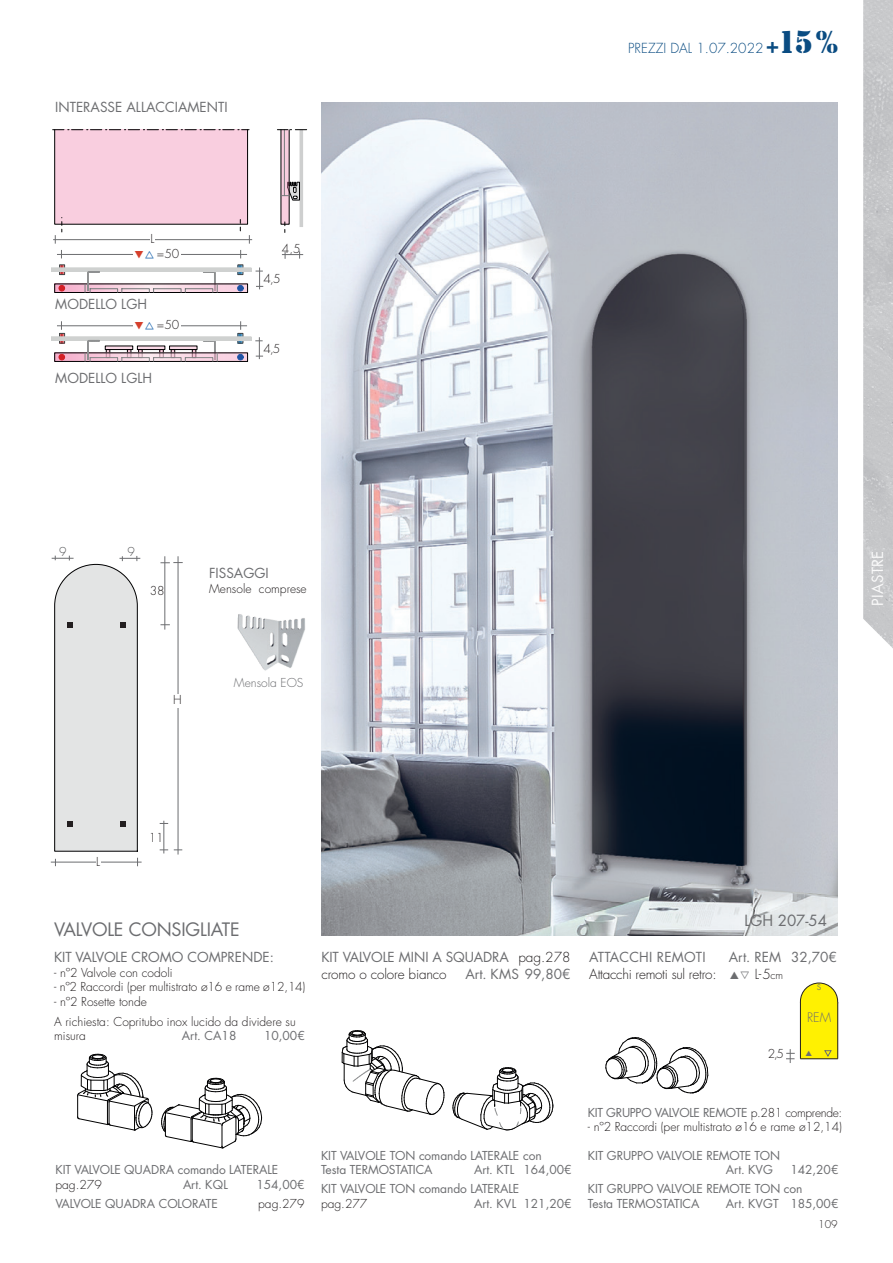
<style>
.page{position:relative;width:893px;height:1263px;background:#fff}
.page>*{position:absolute;margin:0;border:0;box-sizing:border-box;transform-origin:0 0}
.t1{font:18px "Futura Std";letter-spacing:-.01em;color:#6c6d70}
.t2{font:15px "Futura Std";color:#6c6d70}
.t3{font:15px "Futura Std";letter-spacing:.025em;color:#fafafa}
.t4{font:13.5px "Futura Std";color:#6c6d70}
.t5{font:300 13.5px/16.2px "Futura Std";letter-spacing:-.015em;color:#231f20}
.t6{font:300 13.5px "Futura Std";color:#0a4c82}
.t7{font:300 12.75px "Futura Std";color:#6c6d70}
.t8{font:300 12.15px "Futura Std";color:#6c6d70}
.t9{font:12px/14.4px "Futura Std";letter-spacing:-.01em;color:#6c6d70}
.t10{font:300 12px/20.4px "Futura Std";color:#231f20}
.t11{font:300 12px "Futura Std";color:#6c6d70}
.t12{font:300 12px "Futura Std";color:#57585a}
.t13{font:300 10.5px "Futura Std";color:#231f20}
.s1{font-family:"Stencil";font-weight:400;font-size:22.5px}
.s2{font-family:"Stencil";font-weight:400;font-size:33px}
.s3{font-weight:400;color:#6c6d70}
.s4{color:#6c6d70}
.s5{font-size:10.5px}
.s6{font-weight:300;color:#231f20}
</style>
<div class="page">
<img style="left:863px;top:0;width:30px;height:648px">
<div style="left:800px;top:983px;width:38px;height:37px;background:#fff101;border-radius:50%"></div>
<div style="left:800px;top:983px;width:38px;height:37px;border:1px solid #231f20;border-radius:50%"></div>
<div style="left:800px;top:1002px;width:38px;height:57px;background:#fff101"></div>
<hr style="left:800px;top:1058px;width:38px;height:1px;background:#231f20">
<hr style="left:837px;top:1002px;width:1px;height:57px;background:#231f20">
<hr style="left:800px;top:1002px;width:1px;height:57px;background:#231f20">
<div style="left:54px;top:284px;width:194px;height:9px;border:1px solid #000001"></div>
<div style="left:51px;top:268px;width:200px;height:3px;border:1px solid #cfd1d0"></div>
<div style="left:54px;top:353px;width:194px;height:9px;border:1px solid #000001"></div>
<div style="left:51px;top:337px;width:200px;height:3px;border:1px solid #cfd1d0"></div>
<div style="left:55px;top:130px;width:193px;height:94px;background:#f9cedf"></div>
<div style="left:54px;top:129px;width:194px;height:96px;border:1px solid #000001"></div>
<svg style="left:53px;top:129px;width:196px;height:1px"></svg>
<svg style="left:55px;top:265px;width:193px;height:28px"></svg>
<svg style="left:277px;top:129px;width:30px;height:103px"></svg>
<img style="left:322px;top:102px;width:516px;height:833px">
<svg style="left:282px;top:251px;width:21px;height:8px"></svg>
<hr style="left:57px;top:254px;width:190px;height:1px;background:#6c6d70">
<hr style="left:53px;top:239px;width:199px;height:1px;background:#6c6d70">
<hr style="left:178px;top:556px;width:1px;height:298px;background:#6c6d70">
<hr style="left:164px;top:821px;width:1px;height:32px;background:#6c6d70">
<hr style="left:165px;top:556px;width:1px;height:74px;background:#6c6d70">
<div style="left:173px;top:694px;width:13px;height:14px;background:#fff"></div>
<svg style="left:256px;top:267px;width:7px;height:22px"></svg>
<svg style="left:52px;top:556px;width:88px;height:295px;background:#dedfdf"></svg>
<hr style="left:151px;top:233px;width:4px;height:10px;background:#fff">
<svg style="left:255px;top:337px;width:8px;height:22px"></svg>
<svg style="left:453px;top:1067px;width:101px;height:63px"></svg>
<svg style="left:342px;top:1030px;width:103px;height:85px"></svg>
<svg style="left:161px;top:1078px;width:101px;height:70px"></svg>
<svg style="left:77px;top:1054px;width:76px;height:77px"></svg>
<hr style="left:51px;top:862px;width:91px;height:1px;background:#6c6d70">
<div style="left:134px;top:251px;width:25px;height:7px;background:#fff"></div>
<div style="left:156px;top:249px;width:24px;height:9px;background:#fff"></div>
<img style="left:237px;top:614px;width:68px;height:57px">
<svg style="left:824px;top:1050px;width:8px;height:6px"></svg>
<svg style="left:786px;top:1049px;width:9px;height:14px"></svg>
<div style="left:96px;top:856px;width:5px;height:10px;background:#fff"></div>
<svg style="left:606px;top:1037px;width:102px;height:56px"></svg>
<svg style="left:160px;top:562px;width:23px;height:1px"></svg>
<svg style="left:55px;top:321px;width:193px;height:41px"></svg>
<p class="t4" style="left:55px;top:99px;width:174px">INTERASSE ALLACCIAMENTI</p>
<p class="t10" style="left:151px;top:229px;width:5px">L</p>
<p class="t10" style="left:157px;top:244px;width:24px">=50</p>
<p class="t4" style="left:55px;top:295px;width:93px">MODELLO LGH</p>
<p class="t10" style="left:157px;top:315px;width:24px">=50</p>
<p class="t4" style="left:55px;top:369px;width:98px">MODELLO LGLH</p>
<p class="t10" style="left:282px;top:238px;width:20px">4,5</p>
<p class="t10" style="left:264px;top:269px;width:18px">4,5</p>
<p class="t10" style="left:263px;top:339px;width:18px">4,5</p>
<p class="t6" style="left:628px;top:40px;width:211px">PREZZI DAL 1.07.2022 <span class="s1">+</span><span class="s2">15%</span></p>
<p class="t12" style="left:59px;top:544px;width:9px">9</p>
<p class="t12" style="left:127px;top:544px;width:9px">9</p>
<p class="t10" style="left:150px;top:581px;width:16px">38</p>
<p class="t4" style="left:209px;top:565px;width:61px">FISSAGGI</p>
<p class="t10" style="left:209px;top:579px;width:99px">Mensole comprese</p>
<p class="t10" style="left:173px;top:690px;width:10px">H</p>
<p class="t11" style="left:234px;top:676px;width:71px">Mensola EOS</p>
<p class="t3" style="left:868px;top:606px;width:57px;rotate:-90deg">PIASTRE</p>
<p class="t10" style="left:96px;top:852px;width:5px">L</p>
<p class="t10" style="left:149px;top:827px;width:16px">11</p>
<h1 class="t1" style="left:54px;top:917px;width:187px">VALVOLE CONSIGLIATE</h1>
<p class="t4" style="left:54px;top:949px;width:221px">KIT VALVOLE CROMO COMPRENDE:</p>
<p class="t10" style="left:54px;top:962px;width:120px">- nº2 Valvole con codoli</p>
<p class="t10" style="left:54px;top:977px;width:253px">- nº2 Raccordi (per multistrato ø16 e rame ø12,14)</p>
<p class="t10" style="left:54px;top:991px;width:243px">- nº2 Rosette tonde<br>A richiesta: Copritubo inox lucido da dividere su</p>
<p class="t10" style="left:54px;top:1026px;width:33px">misura</p>
<p class="t9" style="left:182px;top:1029px;width:56px">Art. CA18</p>
<p class="t9" style="left:264px;top:1029px;width:42px">10,00€</p>
<p class="t5" style="left:321px;top:950px;width:250px"><span class="s3">KIT VALVOLE MINI A SQUADRA</span> pag.278 cromo o colore bianco</p>
<p class="t4" style="left:465px;top:965px;width:107px">Art. KMS 99,80€</p>
<p class="t2" style="left:744px;top:911px;width:84px">LGH 207-54</p>
<p class="t5" style="left:589px;top:950px;width:249px;text-indent:139px"><span class="s3">Art. REM 32,70€<br></span>Attacchi remoti sul retro: <span class="s4">▲▽</span> L-5<span class="s5">cm</span></p>
<p class="t4" style="left:589px;top:949px;width:118px">ATTACCHI REMOTI</p>
<p class="t8" style="left:817px;top:978px;width:6px">s</p>
<p class="t10" style="left:768px;top:1044px;width:17px">2,5</p>
<p class="t7" style="left:807px;top:1009px;width:26px">REM</p>
<p class="t9" style="left:55px;top:1163px;width:224px">KIT VALVOLE QUADRA comando LATERALE</p>
<p class="t10" style="left:55px;top:1174px;width:48px">pag.279</p>
<p class="t9" style="left:183px;top:1177px;width:46px">Art. KQL</p>
<p class="t9" style="left:256px;top:1177px;width:50px">154,00€</p>
<p class="t9" style="left:55px;top:1196px;width:164px">VALVOLE QUADRA COLORATE</p>
<p class="t10" style="left:258px;top:1193px;width:48px">pag.279</p>
<p class="t9" style="left:321px;top:1148px;width:222px">KIT VALVOLE TON comando LATERALE con<br>Testa TERMOSTATICA</p>
<p class="t9" style="left:321px;top:1161px;width:252px;line-height:18.9px;text-indent:153px">Art. KTL 164,00€<br>KIT VALVOLE TON comando LATERALE</p>
<p class="t10" style="left:321px;top:1193px;width:48px">pag.277</p>
<p class="t9" style="left:474px;top:1196px;width:99px">Art. KVL 121,20€</p>
<p class="t9" style="left:588px;top:1105px;width:256px">KIT GRUPPO VALVOLE REMOTE <span class="s6">p.281 comprende:</span></p>
<p class="t10" style="left:588px;top:1117px;width:256px">- nº2 Raccordi (per multistrato ø16 e rame ø12,14)</p>
<p class="t9" style="left:726px;top:1148px;width:56px;text-indent:-138px">KIT GRUPPO VALVOLE REMOTE TON<br>Art. KVG</p>
<p class="t9" style="left:588px;top:1161px;width:252px;line-height:18.9px;text-indent:202px">142,20€<br>KIT GRUPPO VALVOLE REMOTE TON con</p>
<p class="t9" style="left:588px;top:1196px;width:113px">Testa TERMOSTATICA</p>
<p class="t9" style="left:726px;top:1196px;width:114px">Art. KVGT 185,00€</p>
<p class="t13" style="left:818px;top:1218px;width:21px">109</p>
</div>
